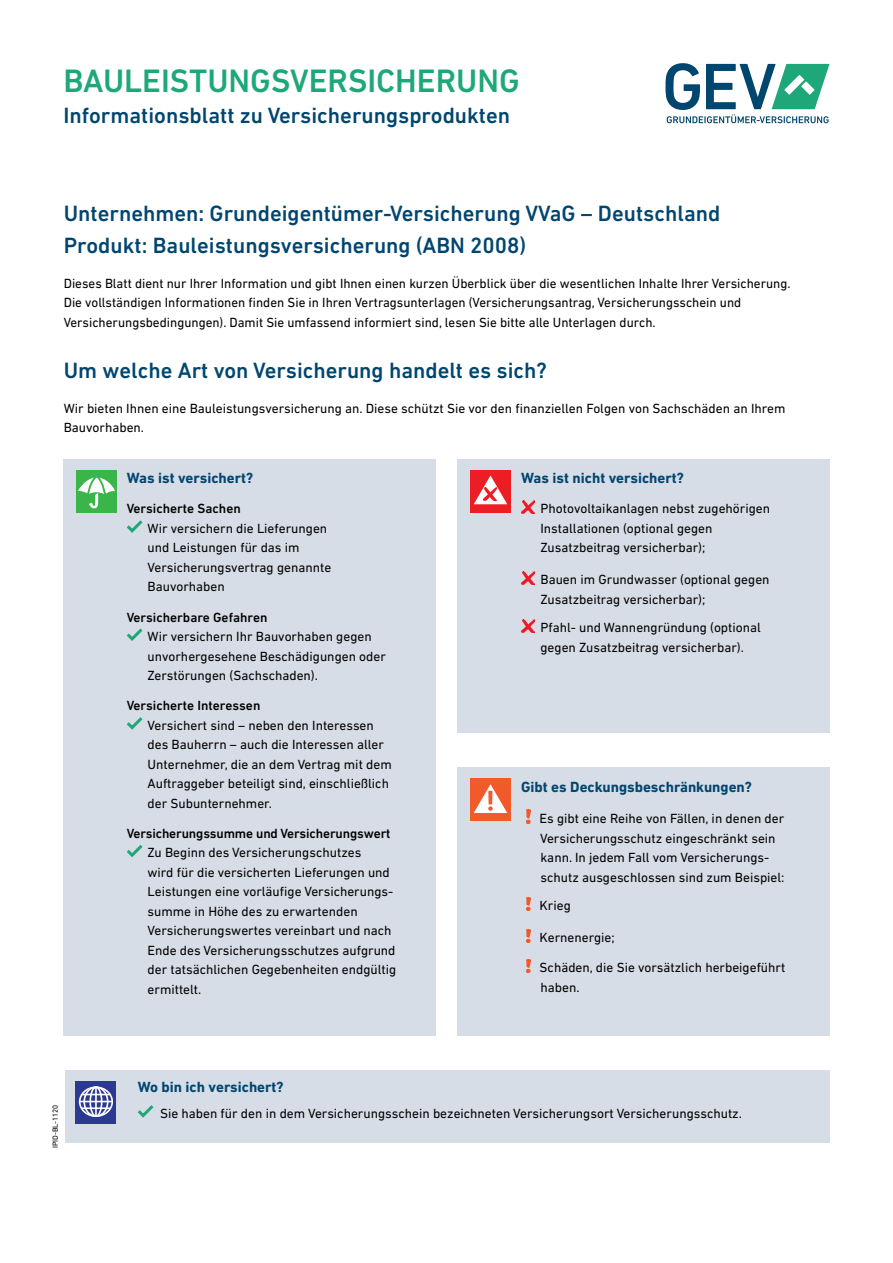
<style>
.page{position:relative;width:893px;height:1263px;background:#fff}
.page>*{position:absolute;margin:0;border:0;box-sizing:border-box;transform-origin:0 0}
.t1{font:500 33px "DIN Next LT Pro";color:#1ea779}
.t2{font:500 22.5px/31.5px "DIN Next LT Pro";color:#00466f}
.t3{font:700 15px "DIN Next LT Pro";color:#00466f}
.t4{font:13.5px/19.5px "DIN Next LT Pro";color:#000}
.t5{font:500 13.5px "DIN Next LT Pro";letter-spacing:-.005em;color:#000}
.t6{font:7.5px "DIN Next LT Pro";color:#000}
</style>
<div class="page">
<svg style="left:665px;top:63px;width:164px;height:60px"></svg>
<div style="left:64px;top:459px;width:372px;height:577px;background:#d7dde6"></div>
<div style="left:457px;top:459px;width:372px;height:273px;background:#d7dde6"></div>
<div style="left:457px;top:767px;width:372px;height:269px;background:#d7dde6"></div>
<div style="left:65px;top:1070px;width:764px;height:72px;background:#d7dde6"></div>
<div style="left:470px;top:470px;width:41px;height:42px;background:#ed1d24"></div>
<svg style="left:474px;top:475px;width:33px;height:29px"></svg>
<div style="left:470px;top:778px;width:41px;height:43px;background:#f15a29"></div>
<svg style="left:474px;top:784px;width:33px;height:29px"></svg>
<svg style="left:75px;top:1081px;width:41px;height:42px"></svg>
<div style="left:79px;top:1086px;width:34px;height:31px;border:2px solid #fff;border-radius:50%"></div>
<div style="left:83px;top:1086px;width:25px;height:31px;border:2px solid #fff;border-radius:50%"></div>
<div style="left:89px;top:1086px;width:13px;height:31px;border:2px solid #fff;border-radius:50%"></div>
<hr style="left:95px;top:1087px;width:2px;height:30px;background:#fff">
<svg style="left:82px;top:1094px;width:29px;height:1px"></svg>
<hr style="left:82px;top:1107px;width:29px;height:2px;background:#fff">
<hr style="left:80px;top:1101px;width:32px;height:1px;background:#fff">
<svg style="left:126px;top:520px;width:17px;height:13px"></svg>
<svg style="left:126px;top:628px;width:17px;height:13px"></svg>
<svg style="left:126px;top:717px;width:17px;height:13px"></svg>
<svg style="left:126px;top:844px;width:17px;height:14px"></svg>
<svg style="left:521px;top:500px;width:13px;height:13px"></svg>
<svg style="left:521px;top:571px;width:13px;height:13px"></svg>
<svg style="left:521px;top:619px;width:13px;height:13px"></svg>
<img style="left:527px;top:809px;width:3px;height:14px">
<img style="left:527px;top:897px;width:3px;height:14px">
<img style="left:527px;top:929px;width:3px;height:14px">
<img style="left:527px;top:959px;width:3px;height:14px">
<svg style="left:137px;top:1105px;width:17px;height:13px"></svg>
<div style="left:76px;top:470px;width:41px;height:42px;background:#39b54a"></div>
<svg style="left:78px;top:473px;width:37px;height:35px"></svg>
<h1 class="t1" style="left:63px;top:61px;width:458px">BAULEISTUNGSVERSICHERUNG</h1>
<h2 class="t2" style="left:63px;top:100px;width:448px">Informationsblatt zu Versicherungsprodukten</h2>
<h2 class="t2" style="left:64px;top:197px;width:658px">Unternehmen: Grundeigentümer-Versicherung VVaG – Deutschland<br>Produkt: Bauleistungsversicherung (ABN 2008)</h2>
<p class="t4" style="left:64px;top:273px;width:728px">Dieses Blatt dient nur Ihrer Information und gibt Ihnen einen kurzen Überblick über die wesentlichen Inhalte Ihrer Versicherung.<br>Die vollständigen Informationen finden Sie in Ihren Vertragsunterlagen (Versicherungsantrag, Versicherungsschein und<br>Versicherungsbedingungen). Damit Sie umfassend informiert sind, lesen Sie bitte alle Unterlagen durch.</p>
<h2 class="t2" style="left:64px;top:354px;width:485px">Um welche Art von Versicherung handelt es sich?</h2>
<p class="t4" style="left:64px;top:398px;width:723px">Wir bieten Ihnen eine Bauleistungsversicherung an. Diese schützt Sie vor den finanziellen Folgen von Sachschäden an Ihrem<br>Bauvorhaben.</p>
<p class="t6" style="left:51px;top:1148px;width:45px;rotate:-90deg">IPID-BL-1120</p>
<p class="t3" style="left:127px;top:469px;width:128px">Was ist versichert?</p>
<p class="t5" style="left:127px;top:501px;width:116px">Versicherte Sachen</p>
<p class="t4" style="left:148px;top:518px;width:185px">Wir versichern die Lieferungen und Leistungen für das im<br>Versicherungsvertrag genannte<br>Bauvorhaben</p>
<p class="t5" style="left:127px;top:609px;width:142px">Versicherbare Gefahren</p>
<p class="t4" style="left:148px;top:626px;width:240px">Wir versichern Ihr Bauvorhaben gegen unvorhergesehene Beschädigungen oder<br>Zerstörungen (Sachschaden).</p>
<p class="t5" style="left:127px;top:698px;width:135px">Versicherte Interessen</p>
<p class="t4" style="left:148px;top:715px;width:246px">Versichert sind – neben den Interessen des Bauherrn – auch die Interessen aller Unternehmer, die an dem Vertrag mit dem Auftraggeber beteiligt sind, einschließlich der Subunternehmer.</p>
<p class="t5" style="left:127px;top:825px;width:265px">Versicherungssumme und Versicherungswert</p>
<p class="t4" style="left:148px;top:843px;width:250px">Zu Beginn des Versicherungschutzes<br>wird für die versicherten Lieferungen und Leistungen eine vorläufige Versicherungs&shy;summe in Höhe des zu erwartenden Versicherungswertes vereinbart und nach Ende des Versicherungsschutzes aufgrund der tatsächlichen Gegebenheiten endgültig ermittelt.</p>
<p class="t3" style="left:521px;top:469px;width:164px">Was ist nicht versichert?</p>
<p class="t4" style="left:540px;top:499px;width:231px">Photovoltaikanlagen nebst zugehörigen<br>Installationen (optional gegen<br>Zusatzbeitrag versicherbar);</p>
<p class="t4" style="left:540px;top:569px;width:231px">Bauen im Grundwasser (optional gegen<br>Zusatzbeitrag versicherbar);</p>
<p class="t4" style="left:540px;top:618px;width:222px">Pfahl- und Wannengründung (optional gegen Zusatzbeitrag versicherbar).</p>
<p class="t3" style="left:521px;top:778px;width:232px">Gibt es Deckungsbeschränkungen?</p>
<p class="t4" style="left:540px;top:809px;width:246px">Es gibt eine Reihe von Fällen, in denen der Versicherungsschutz eingeschränkt sein kann. In jedem Fall vom Versicherungs&shy;schutz ausgeschlossen sind zum Beispiel:</p>
<p class="t4" style="left:540px;top:896px;width:33px">Krieg</p>
<p class="t4" style="left:540px;top:927px;width:77px">Kernenergie;</p>
<p class="t4" style="left:540px;top:958px;width:247px">Schäden, die Sie vorsätzlich herbeigeführt haben.</p>
<p class="t3" style="left:138px;top:1078px;width:147px">Wo bin ich versichert?</p>
<p class="t4" style="left:160px;top:1103px;width:583px">Sie haben für den in dem Versicherungsschein bezeichneten Versicherungsort Versicherungsschutz.</p>
</div>
